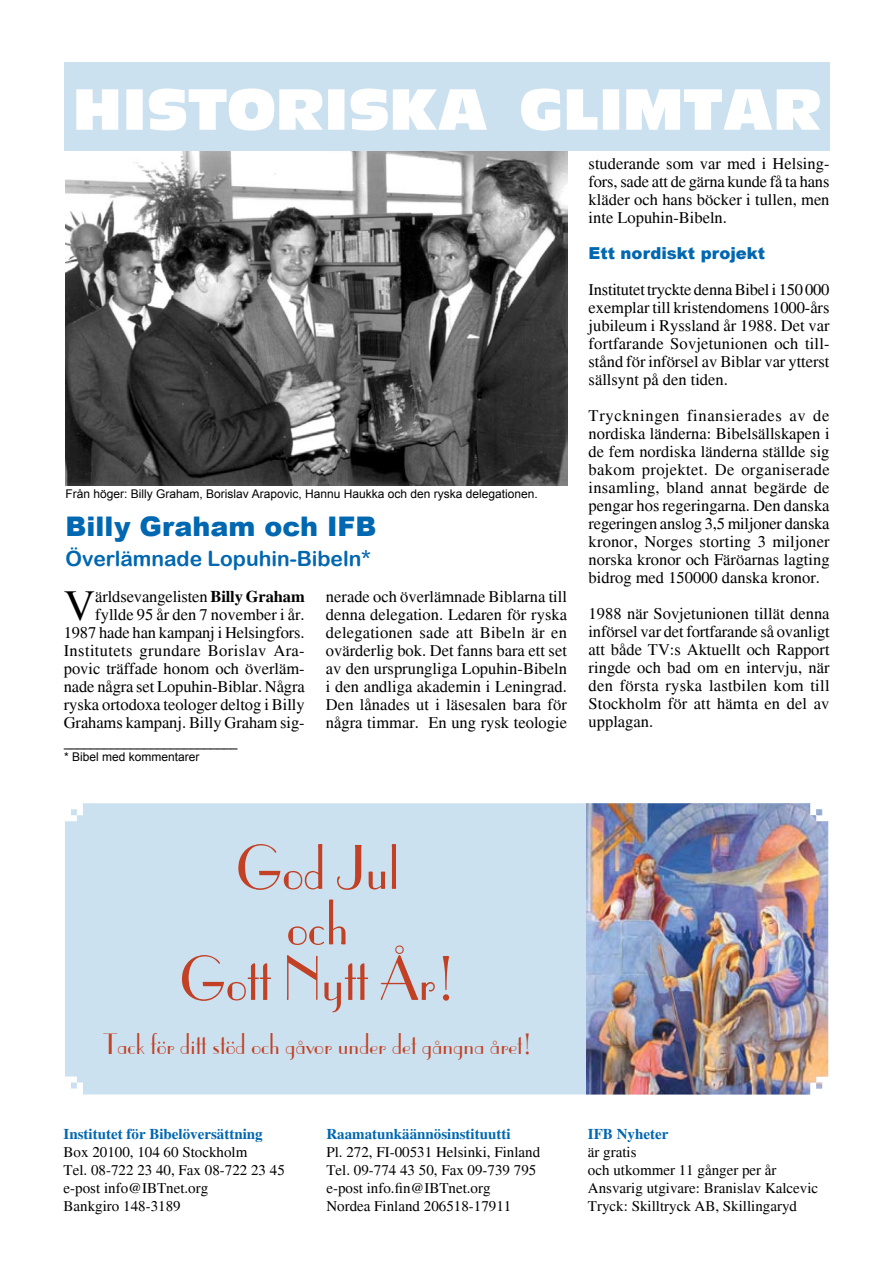
<style>
.page{position:relative;width:893px;height:1263px;background:#fff}
.page>*{position:absolute;margin:0;border:0;box-sizing:border-box;transform-origin:0 0}
.t1{font:61.5px/55.5px "Paris Normal";color:#c24024;text-align:center}
.t2{font:54px "Antique Olive Compact";color:#fff;scale:1.05 1}
.t3{font:43.65px "Times New Roman";color:#000}
.t4{font:28.5px "Paris Normal";color:#c24024}
.t5{font:900 27px "Arial";color:#0067b1}
.t6{font:21px "Arial Rounded MT Bold";color:#0067b1}
.t7{font:16.5px/18px "Times New Roman";color:#000;text-align:justify}
.t8{font:900 16.5px "Arial";color:#0067b1}
.t9{font:15px/18px "Times New Roman";color:#000}
.t10{font:700 15px "Times New Roman";color:#0067b1}
.t11{font:12px/14.4px "Arial";color:#000}
.s1{font-weight:700}
</style>
<div class="page">
<img style="left:66px;top:151px;width:501px;height:334px">
<div style="left:64px;top:63px;width:766px;height:88px;background:#cce1ef"></div>
<div style="left:65px;top:803px;width:521px;height:291px;background:#cce1ef"></div>
<img style="left:586px;top:803px;width:242px;height:291px">
<h2 class="t2" style="left:73px;top:72px;width:714px">HISTORISKA GLIMTAR</h2>
<p class="t11" style="left:66px;top:487px;width:474px">Från höger: Billy Graham, Borislav Arapovic, Hannu Haukka och den ryska delegationen.</p>
<h3 class="t5" style="left:66px;top:507px;width:312px">Billy Graham och IFB</h3>
<p class="t6" style="left:66px;top:546px;width:307px">Överlämnade Lopuhin-Bibeln*</p>
<p class="t7" style="left:64px;top:587px;width:243px;text-align:right">ärldsevangelisten <span class="s1">Billy Graham </span>fyllde 95 år den 7 november i år.<br>1987 hade han kampanj i Helsingfors.<br>Institutets grundare Borislav Ara&shy;povic träffade honom och överläm&shy;nade några set Lopuhin-Biblar. Några ryska ortodoxa teologer deltog i Billy Grahams kampanj. Billy Graham sig-</p>
<p class="t7" style="left:326px;top:587px;width:243px">nerade och överlämnade Biblarna till denna delegation. Ledaren för ryska delegationen sade att Bibeln är en ovärderlig bok. Det fanns bara ett set av den ursprungliga Lopuhin-Bibeln i den andliga akademin i Leningrad.<br>Den lånades ut i läsesalen bara för några timmar. En ung rysk teologie</p>
<h3 class="t3" style="left:64px;top:580px;width:33px">V</h3>
<p class="t11" style="left:64px;top:735px;width:175px">__________________________ * Bibel med kommentarer</p>
<p class="t7" style="left:589px;top:155px;width:242px">studerande som var med i Helsing&shy;fors, sade att de gärna kunde få ta hans kläder och hans böcker i tullen, men inte Lopuhin-Bibeln.</p>
<p class="t8" style="left:589px;top:241px;width:178px">Ett nordiskt projekt</p>
<p class="t7" style="left:589px;top:281px;width:242px">Institutet tryckte denna Bibel i 150 000 exemplar till kristendomens 1000-års jubileum i Ryssland år 1988. Det var fortfarande Sovjetunionen och till&shy;stånd för införsel av Biblar var ytterst sällsynt på den tiden.</p>
<p class="t7" style="left:589px;top:407px;width:243px">Tryckningen finansierades av de nordiska länderna: Bibelsällskapen i de fem nordiska länderna ställde sig bakom projektet. De organiserade insamling, bland annat begärde de pengar hos regeringarna. Den danska regeringen anslog 3,5 miljoner danska kronor, Norges storting 3 miljoner norska kronor och Färöarnas lagting bidrog med 150000 danska kronor.</p>
<p class="t7" style="left:589px;top:605px;width:243px">1988 när Sovjetunionen tillät denna införsel var det fortfarande så ovanligt att både TV:s Aktuellt och Rapport ringde och bad om en intervju, när den första ryska lastbilen kom till Stockholm för att hämta en del av upplagan.</p>
<h1 class="t1" style="left:180px;top:839px;width:278px">God Jul<br>och<br>Gott Nytt År!</h1>
<h3 class="t4" style="left:104px;top:1027px;width:430px">Tack för ditt stöd och gåvor under det gångna året!</h3>
<p class="t10" style="left:64px;top:1125px;width:201px">Institutet för Bibelöversättning</p>
<p class="t9" style="left:64px;top:1143px;width:223px">Box 20100, 104 60 Stockholm<br>Tel. 08-722 23 40, Fax 08-722 23 45 e-post info@IBTnet.org<br>Bankgiro 148-3189</p>
<p class="t10" style="left:326px;top:1125px;width:186px">Raamatunkäännösinstituutti</p>
<p class="t9" style="left:326px;top:1143px;width:215px">Pl. 272, FI-00531 Helsinki, Finland<br>Tel. 09-774 43 50, Fax 09-739 795 e-post info.fin@IBTnet.org<br>Nordea Finland 206518-17911</p>
<p class="t10" style="left:588px;top:1125px;width:82px">IFB Nyheter</p>
<p class="t9" style="left:588px;top:1143px;width:232px">är gratis<br>och utkommer 11 gånger per år<br>Ansvarig utgivare: Branislav Kalcevic<br>Tryck: Skilltryck AB, Skillingaryd</p>
</div>
